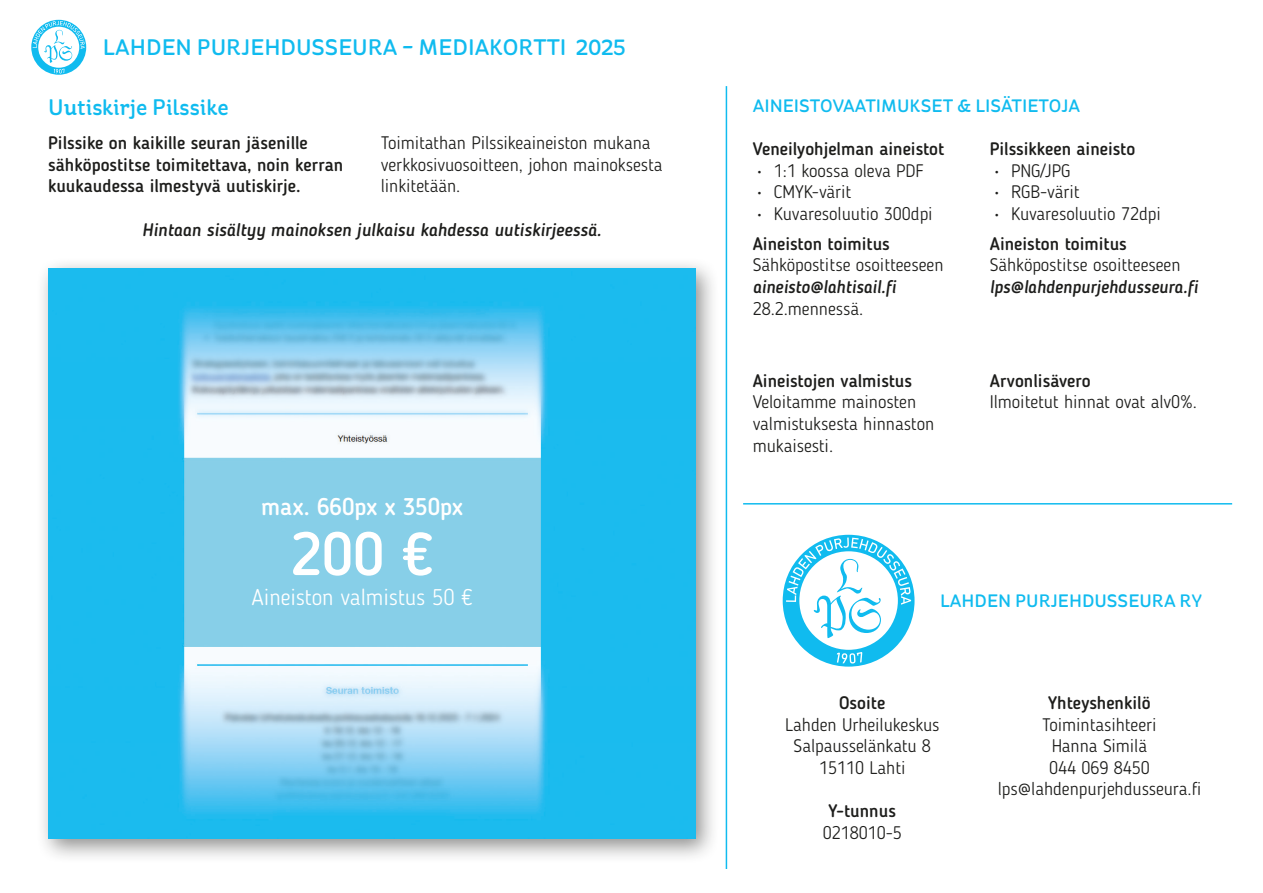
<style>
.page{position:relative;width:1263px;height:893px;background:#fff}
.page>*{position:absolute;margin:0;border:0;box-sizing:border-box;transform-origin:0 0}
.t1{font:500 60px "Blogger Sans";color:#fff}
.t2{font:500 24px "Blogger Sans";color:#fff}
.t3{font:500 22.5px "St Ryde";color:#10bbef}
.t4{font:300 22.5px "Blogger Sans";color:#fff}
.t5{font:300 18px/21.6px "Blogger Sans";color:#1d1d1b;text-align:center}
.t6{font:500 18px/21.6px "Blogger Sans";color:#1d1d1b}
.t7{font:italic 500 18px/21.6px "Blogger Sans";color:#1d1d1b}
.t8{font:500 18px "St Ryde";color:#10bbef}
.s1{font-weight:500;font-style:italic}
.s2{font-weight:300;font-style:normal}
.s3{font-weight:500}
</style>
<div class="page">
<svg style="left:31px;top:20px;width:55px;height:55px"></svg>
<hr style="left:726px;top:86px;width:1px;height:783px;background:#10bbef">
<hr style="left:743px;top:503px;width:489px;height:2px;background:#10bbef">
<div style="left:36px;top:256px;width:684px;height:608px;background:#1d1d1b;opacity:.5"></div>
<img style="left:48px;top:269px;width:647px;height:570px">
<svg style="left:783px;top:535px;width:131px;height:132px"></svg>
<p class="t3" style="left:103px;top:34px;width:524px">LAHDEN PURJEHDUSSEURA – MEDIAKORTTI 2025</p>
<p class="t3" style="left:48px;top:94px;width:182px">Uutiskirje Pilssike</p>
<p class="t6" style="left:48px;top:132px;width:297px">Pilssike on kaikille seuran jäsenille sähköpostitse toimitettava, noin kerran kuukaudessa ilmestyvä uutiskirje.</p>
<p class="t5" style="left:381px;top:132px;width:283px;text-align:left">Toimitathan Pilssikeaineiston mukana verkkosivuosoitteen, johon mainoksesta linkitetään.</p>
<p class="t7" style="left:142px;top:218px;width:461px">Hintaan sisältyy mainoksen julkaisu kahdessa uutiskirjeessä.</p>
<p class="t2" style="left:261px;top:492px;width:203px">max. 660px x 350px</p>
<p class="t1" style="left:291px;top:518px;width:144px">200 €</p>
<p class="t4" style="left:252px;top:584px;width:222px">Aineiston valmistus 50 €</p>
<p class="t8" style="left:753px;top:95px;width:329px">AINEISTOVAATIMUKSET &amp; LISÄTIETOJA</p>
<p class="t6" style="left:753px;top:138px;width:193px">Veneilyohjelman aineistot</p>
<p class="t5" style="left:757px;top:159px;width:169px">• 1:1 koossa oleva PDF</p>
<p class="t5" style="left:757px;top:181px;width:96px">• CMYK-värit</p>
<p class="t5" style="left:757px;top:203px;width:177px">• Kuvaresoluutio 300dpi</p>
<p class="t6" style="left:753px;top:233px;width:139px">Aineiston toimitus</p>
<p class="t5" style="left:753px;top:254px;width:192px;text-align:left">Sähköpostitse osoitteeseen <span class="s1">aineisto@lahtisail.fi<br></span>28.2.mennessä.</p>
<p class="t6" style="left:990px;top:138px;width:147px">Pilssikkeen aineisto</p>
<p class="t5" style="left:994px;top:159px;width:78px">• PNG/JPG</p>
<p class="t5" style="left:994px;top:181px;width:87px">• RGB-värit</p>
<p class="t5" style="left:994px;top:203px;width:168px">• Kuvaresoluutio 72dpi</p>
<p class="t6" style="left:990px;top:233px;width:139px">Aineiston toimitus</p>
<p class="t7" style="left:990px;top:254px;width:210px"><span class="s2">Sähköpostitse osoitteeseen </span>lps@lahdenpurjehdusseura.fi</p>
<p class="t6" style="left:753px;top:370px;width:161px">Aineistojen valmistus</p>
<p class="t5" style="left:753px;top:391px;width:183px;text-align:left">Veloitamme mainosten valmistuksesta hinnaston mukaisesti.</p>
<p class="t6" style="left:990px;top:370px;width:102px">Arvonlisävero</p>
<p class="t5" style="left:990px;top:391px;width:209px">Ilmoitetut hinnat ovat alv0%.</p>
<p class="t8" style="left:940px;top:590px;width:264px">LAHDEN PURJEHDUSSEURA RY</p>
<p class="t6" style="left:839px;top:692px;width:48px">Osoite</p>
<p class="t5" style="left:785px;top:713px;width:156px">Lahden Urheilukeskus<br>Salpausselänkatu 8<br>15110 Lahti</p>
<p class="t5" style="left:823px;top:800px;width:81px"><span class="s3">Y-tunnus<br></span>0218010-5</p>
<p class="t6" style="left:1048px;top:692px;width:104px">Yhteyshenkilö</p>
<p class="t5" style="left:1042px;top:713px;width:116px">Toimintasihteeri<br>Hanna Similä</p>
<p class="t5" style="left:998px;top:757px;width:205px">044 069 8450 lps@lahdenpurjehdusseura.fi</p>
</div>
